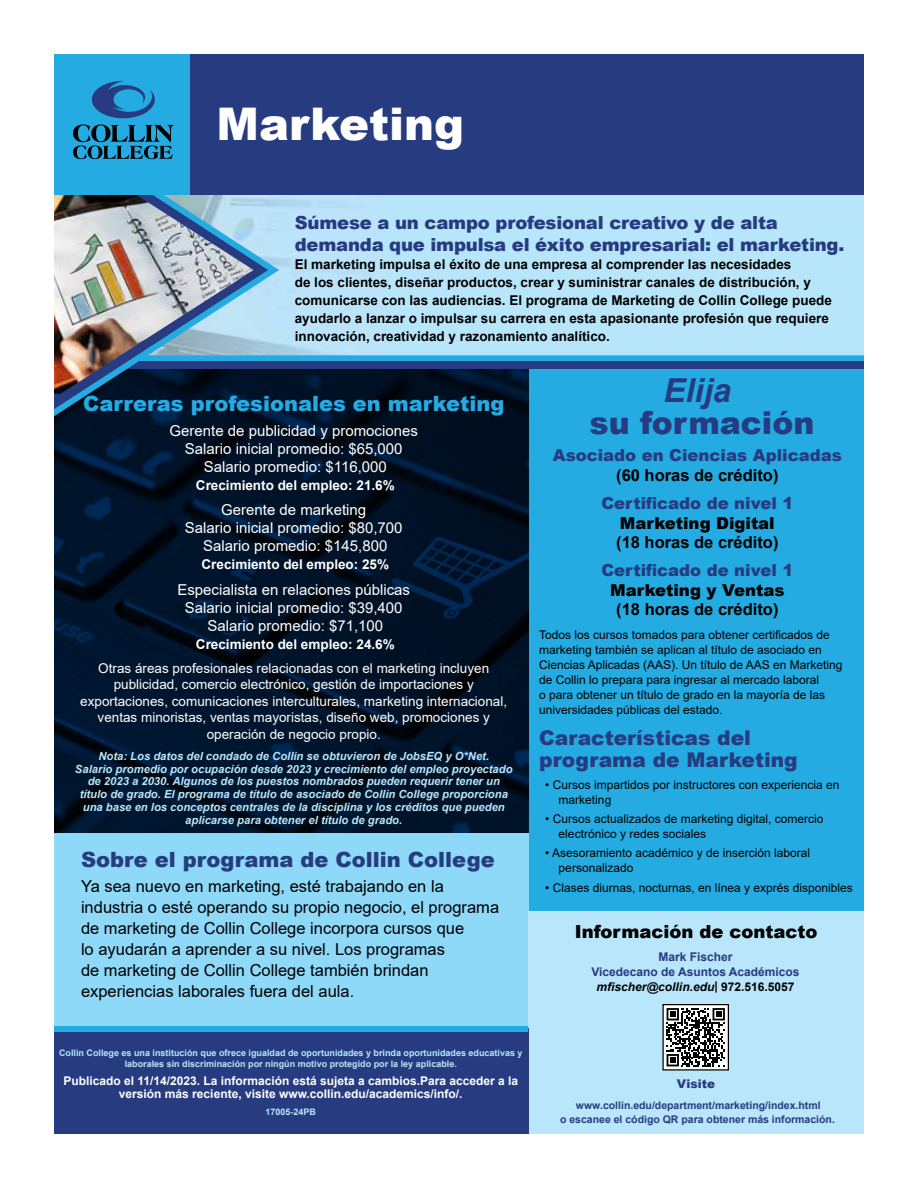
<style>
.page{position:relative;width:918px;height:1188px;background:#fff}
.page>*{position:absolute;margin:0;border:0;box-sizing:border-box;transform-origin:0 0}
.t1{font:900 45px "Arial";color:#fff}
.t2{font:italic 700 33px "Arial";color:#263b80}
.t3{font:900 31.5px "Arial";color:#263b80}
.t4{font:900 21px "Arial";color:#24abe2}
.t5{font:900 21px "Arial";color:#263b80}
.t6{font:900 20.25px/22.5px "Arial";color:#263b80}
.t7{font:900 18px/22.5px "Arial";letter-spacing:-.01em;color:#263b80}
.t8{font:900 18px "Arial";color:#000}
.t9{font:16.5px/21px "Arial";color:#000}
.t10{font:900 16.5px "Arial";color:#263b80}
.t11{font:700 16.5px "Arial";color:#000}
.t12{font:900 16.5px "Arial";color:#000}
.t13{font:15px/18px "Arial";color:#fff;text-align:center}
.t14{font:700 13.5px/18px "Arial";color:#000}
.t15{font:13.5px/16.5px "Arial";color:#fff;text-align:center}
.t16{font:700 13.5px "Arial";color:#fff}
.t17{font:12px/15px "Arial";color:#000}
.t18{font:700 12px/13.5px "Arial";color:#fff;text-align:center}
.t19{font:700 12px/15px "Arial";color:#263b80;text-align:center}
.t20{font:900 12px "Arial";color:#263b80}
.t21{font:italic 700 11.25px/12.8px "Arial";color:#b9e6fa;text-align:center}
.t22{font:700 10.5px/13.5px "Arial";color:#263b80;text-align:center}
.t23{font:700 9px/11.2px "Arial";color:#b9e6fa;text-align:center}
.s1{font-style:italic;color:#000}
.s2{color:#000}
</style>
<div class="page">
<div style="left:528px;top:367px;width:336px;height:546px;background:#24abe2"></div>
<div style="left:54px;top:829px;width:474px;height:200px;background:#8ed8f8"></div>
<div style="left:282px;top:194px;width:582px;height:161px;background:#b7e6fa"></div>
<img style="left:54px;top:369px;width:474px;height:463px">
<div style="left:528px;top:911px;width:336px;height:223px;background:#b9e6fa"></div>
<div style="left:663px;top:1005px;width:65px;height:65px;background:#fff"></div>
<svg style="left:667px;top:1008px;width:58px;height:58px"></svg>
<div style="left:662px;top:1004px;width:67px;height:67px;border:1px solid #000"></div>
<div style="left:91px;top:355px;width:773px;height:6px;background:#24abe2"></div>
<div style="left:70px;top:361px;width:794px;height:8px;background:#263b80"></div>
<svg style="left:54px;top:194px;width:228px;height:237px;background:#385670"></svg>
<img style="left:54px;top:194px;width:200px;height:200px">
<div style="left:54px;top:1028px;width:474px;height:106px;background:#263b80"></div>
<div style="left:54px;top:1026px;width:474px;height:6px;background:#24abe2"></div>
<div style="left:54px;top:54px;width:140px;height:140px;background:#24abe2"></div>
<div style="left:190px;top:54px;width:674px;height:140px;background:#263b80"></div>
<svg style="left:92px;top:81px;width:63px;height:37px"></svg>
<svg style="left:73px;top:124px;width:101px;height:35px"></svg>
<h1 class="t1" style="left:217px;top:91px;width:249px">Marketing</h1>
<h3 class="t7" style="left:295px;top:211px;width:551px">Súmese a un campo profesional creativo y de alta demanda que impulsa el éxito empresarial: el marketing.</h3>
<p class="t14" style="left:295px;top:256px;width:539px">El marketing impulsa el éxito de una empresa al comprender las necesidades<br>de los clientes, diseñar productos, crear y suministrar canales de distribución, y comunicarse con las audiencias. El programa de Marketing de Collin College puede ayudarlo a lanzar o impulsar su carrera en esta apasionante profesión que requiere innovación, creatividad y razonamiento analítico.</p>
<h3 class="t4" style="left:83px;top:388px;width:423px">Carreras profesionales en marketing</h3>
<p class="t13" style="left:170px;top:421px;width:250px">Gerente de publicidad y promociones<br>Salario inicial promedio: $65,000<br>Salario promedio: $116,000</p>
<p class="t16" style="left:196px;top:475px;width:200px">Crecimiento del empleo: 21.6%</p>
<p class="t13" style="left:185px;top:501px;width:219px">Gerente de marketing<br>Salario inicial promedio: $80,700<br>Salario promedio: $145,800</p>
<p class="t16" style="left:202px;top:555px;width:189px">Crecimiento del empleo: 25%</p>
<p class="t13" style="left:177px;top:580px;width:234px">Especialista en relaciones públicas<br>Salario inicial promedio: $39,400<br>Salario promedio: $71,100</p>
<p class="t16" style="left:196px;top:634px;width:200px">Crecimiento del empleo: 24.6%</p>
<p class="t15" style="left:80px;top:659px;width:428px">Otras áreas profesionales relacionadas con el marketing incluyen publicidad, comercio electrónico, gestión de importaciones y exportaciones, comunicaciones interculturales, marketing internacional, ventas minoristas, ventas mayoristas, diseño web, promociones y operación de negocio propio.</p>
<p class="t21" style="left:75px;top:750px;width:439px">Nota: Los datos del condado de Collin se obtuvieron de JobsEQ y O*Net.<br>Salario promedio por ocupación desde 2023 y crecimiento del empleo proyectado de 2023 a 2030. Algunos de los puestos nombrados pueden requerir tener un título de grado. El programa de título de asociado de Collin College proporciona una base en los conceptos centrales de la disciplina y los créditos que pueden aplicarse para obtener el título de grado.</p>
<h3 class="t5" style="left:81px;top:844px;width:415px">Sobre el programa de Collin College</h3>
<p class="t9" style="left:81px;top:876px;width:420px">Ya sea nuevo en marketing, esté trabajando en la industria o esté operando su propio negocio, el programa de marketing de Collin College incorpora cursos que<br>lo ayudarán a aprender a su nivel. Los programas<br>de marketing de Collin College también brindan experiencias laborales fuera del aula.</p>
<h2 class="t2" style="left:663px;top:369px;width:69px">Elija</h2>
<h3 class="t3" style="left:589px;top:400px;width:227px">su formación</h3>
<h3 class="t10" style="left:553px;top:443px;width:291px">Asociado en Ciencias Aplicadas</h3>
<h3 class="t11" style="left:616px;top:463px;width:164px">(60 horas de crédito)</h3>
<h3 class="t10" style="left:601px;top:491px;width:193px">Certificado de nivel 1</h3>
<h3 class="t12" style="left:620px;top:511px;width:156px">Marketing Digital</h3>
<h3 class="t11" style="left:616px;top:531px;width:164px">(18 horas de crédito)</h3>
<h3 class="t10" style="left:601px;top:558px;width:193px">Certificado de nivel 1</h3>
<h3 class="t12" style="left:610px;top:578px;width:176px">Marketing y Ventas</h3>
<h3 class="t11" style="left:616px;top:598px;width:164px">(18 horas de crédito)</h3>
<p class="t17" style="left:539px;top:627px;width:305px">Todos los cursos tomados para obtener certificados de marketing también se aplican al título de asociado en Ciencias Aplicadas (AAS). Un título de AAS en Marketing de Collin lo prepara para ingresar al mercado laboral<br>o para obtener un título de grado en la mayoría de las universidades públicas del estado.</p>
<h3 class="t6" style="left:539px;top:725px;width:260px">Características del programa de Marketing</h3>
<p class="t17" style="left:559px;top:777px;width:282px;text-indent:-14px">• Cursos impartidos por instructores con experiencia en marketing</p>
<p class="t17" style="left:559px;top:811px;width:266px;text-indent:-14px">• Cursos actualizados de marketing digital, comercio electrónico y redes sociales</p>
<p class="t17" style="left:559px;top:846px;width:253px;text-indent:-14px">• Asesoramiento académico y de inserción laboral personalizado</p>
<p class="t17" style="left:545px;top:880px;width:309px">• Clases diurnas, nocturnas, en línea y exprés disponibles</p>
<h3 class="t8" style="left:575px;top:918px;width:244px">Información de contacto</h3>
<p class="t19" style="left:591px;top:950px;width:210px">Mark Fischer<br>Vicedecano de Asuntos Académicos <span class="s1">mfischer@collin.edu|</span> <span class="s2">972.516.5057</span></p>
<p class="t23" style="left:59px;top:1047px;width:465px">Collin College es una institución que ofrece igualdad de oportunidades y brinda oportunidades educativas y laborales sin discriminación por ningún motivo protegido por la ley aplicable.</p>
<p class="t18" style="left:63px;top:1074px;width:456px">Publicado el 11/14/2023. La información está sujeta a cambios.Para acceder a la versión más reciente, visite www.collin.edu/academics/info/.</p>
<p class="t23" style="left:266px;top:1106px;width:52px">17005-24PB</p>
<p class="t20" style="left:677px;top:1075px;width:40px">Visite</p>
<p class="t22" style="left:560px;top:1099px;width:276px">www.collin.edu/department/marketing/index.html<br>o escanee el código QR para obtener más información.</p>
</div>
